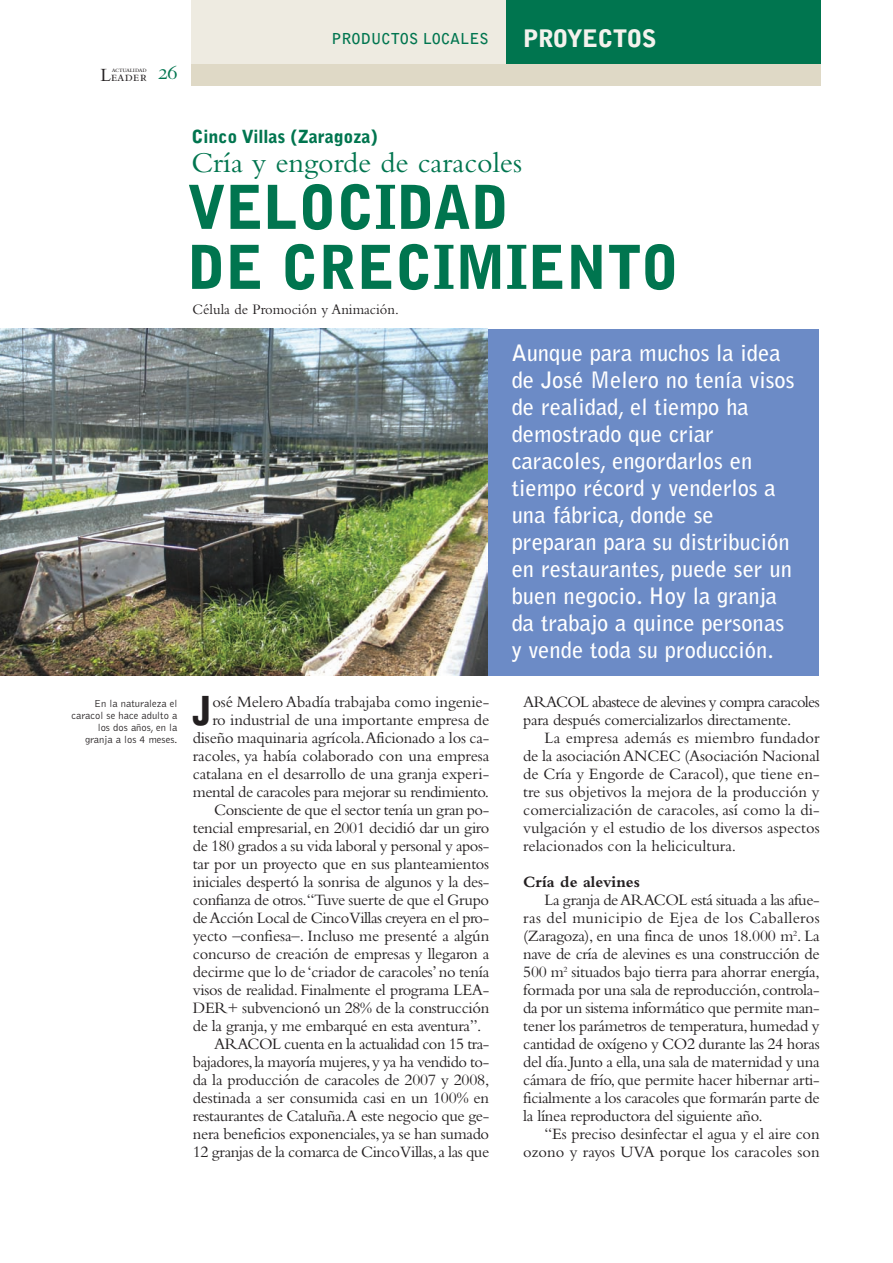
<style>
.page{position:relative;width:893px;height:1263px;background:#fff}
.page>*{position:absolute;margin:0;border:0;box-sizing:border-box;transform-origin:0 0}
.t1{font:900 60px/60px "Bell Gothic";color:#00754f;scale:.95 1}
.t2{font:900 39.6px "Bell Gothic";color:#231f20}
.t3{font:30px "Bembo";color:#00754f}
.t4{font:900 24px "Bell Gothic";letter-spacing:-.03em;color:#f4f2ed}
.t5{font:700 22.5px/27px "Bell Gothic";color:#fff}
.t6{font:22.5px "Bembo SC";color:#00754f}
.t7{font:900 18px "Bell Gothic";color:#00754f}
.t8{font:16.5px/18px "Bembo";letter-spacing:-.02em;color:#231f20;text-align:justify}
.t9{font:16.5px/18px "Bembo";letter-spacing:-.04em;color:#231f20}
.t10{font:700 16.5px "Bembo";color:#231f20}
.t11{font:15px "Bembo";color:#231f20}
.t12{font:700 15px "Bell Gothic";color:#00754f}
.t13{font:14.25px "Bembo SC";letter-spacing:.015em;color:#231f20}
.t14{font:300 10.5px/12px "Bell Gothic";color:#231f20;text-align:right}
.t15{font:7.5px "Bembo SC";letter-spacing:-.04em;color:#231f20}
.s1{font-size:19.5px}
</style>
<div class="page">
<div style="left:191px;top:64px;width:629px;height:21px;background:#dfd9c6"></div>
<div style="left:191px;top:0;width:315px;height:64px;background:#eeebe1"></div>
<div style="left:506px;top:0;width:314px;height:64px;background:#00754f"></div>
<div style="left:487px;top:329px;width:332px;height:346px;background:#6c8bc6"></div>
<img style="left:0;top:329px;width:487px;height:346px">
<p class="t15" style="left:112px;top:65px;width:36px">actualidad</p>
<p class="t13" style="left:100px;top:68px;width:48px"><span class="s1">L</span>eader</p>
<h3 class="t6" style="left:158px;top:58px;width:22px">26</h3>
<p class="t12" style="left:332px;top:32px;width:159px">PRODUCTOS LOCALES</p>
<h3 class="t4" style="left:523px;top:28px;width:135px">PROYECTOS</h3>
<p class="t7" style="left:191px;top:129px;width:187px">Cinco Villas (Zaragoza)</p>
<h3 class="t3" style="left:191px;top:152px;width:332px">Cría y engorde de caracoles</h3>
<h1 class="t1" style="left:187px;top:181px;width:519px">VELOCIDAD<br>DE CRECIMIENTO</h1>
<p class="t11" style="left:193px;top:304px;width:208px">Célula de Promoción y Animación.</p>
<p class="t5" style="left:512px;top:340px;width:284px">Aunque para muchos la idea de José Melero no tenía visos de realidad, el tiempo ha demostrado que criar caracoles, engordarlos en tiempo récord y venderlos a una fábrica, donde se preparan para su distribución en restaurantes, puede ser un buen negocio. Hoy la granja da trabajo a quince personas y vende toda su producción.</p>
<p class="t14" style="left:71px;top:698px;width:107px">En la naturaleza el caracol se hace adulto a los dos años, en la granja a los 4 meses.</p>
<h2 class="t2" style="left:193px;top:694px;width:21px">J</h2>
<p class="t8" style="left:212px;top:695px;width:278px">osé Melero Abadía trabajaba como ingenie-</p>
<p class="t8" style="left:212px;top:713px;width:278px">ro industrial de una importante empresa de</p>
<p class="t8" style="left:193px;top:731px;width:298px">diseño maquinaria agrícola.Aficionado a los ca-</p>
<p class="t8" style="left:193px;top:749px;width:298px">racoles, ya había colaborado con una empresa</p>
<p class="t8" style="left:193px;top:767px;width:298px">catalana en el desarrollo de una granja experi-</p>
<p class="t8" style="left:193px;top:785px;width:298px">mental de caracoles para mejorar su rendimiento.</p>
<p class="t8" style="left:214px;top:803px;width:277px">Consciente de que el sector tenía un gran po-</p>
<p class="t8" style="left:193px;top:821px;width:298px">tencial empresarial, en 2001 decidió dar un giro</p>
<p class="t8" style="left:193px;top:839px;width:298px">de 180 grados a su vida laboral y personal y apos-</p>
<p class="t8" style="left:193px;top:857px;width:298px">tar por un proyecto que en sus planteamientos</p>
<p class="t8" style="left:193px;top:875px;width:298px">iniciales despertó la sonrisa de algunos y la des-</p>
<p class="t8" style="left:193px;top:893px;width:298px">confianza de otros.“Tuve suerte de que el Grupo</p>
<p class="t8" style="left:193px;top:911px;width:298px">de Acción Local de Cinco Villas creyera en el pro-</p>
<p class="t8" style="left:193px;top:929px;width:298px">yecto –confiesa–. Incluso me presenté a algún</p>
<p class="t8" style="left:193px;top:947px;width:298px">concurso de creación de empresas y llegaron a</p>
<p class="t8" style="left:193px;top:965px;width:298px">decirme que lo de ‘criador de caracoles’no tenía</p>
<p class="t8" style="left:193px;top:983px;width:298px">visos de realidad. Finalmente el programa LEA-</p>
<p class="t8" style="left:193px;top:1001px;width:298px">DER+ subvencionó un 28% de la construcción</p>
<p class="t8" style="left:193px;top:1019px;width:290px">de la granja, y me embarqué en esta aventura”.</p>
<p class="t8" style="left:214px;top:1037px;width:277px">ARACOL cuenta en la actualidad con 15 tra-</p>
<p class="t8" style="left:193px;top:1055px;width:298px">bajadores,la mayoría mujeres,y ya ha vendido to-</p>
<p class="t8" style="left:193px;top:1073px;width:298px">da la producción de caracoles de 2007 y 2008,</p>
<p class="t8" style="left:193px;top:1091px;width:298px">destinada a ser consumida casi en un 100% en</p>
<p class="t8" style="left:193px;top:1109px;width:298px">restaurantes de Cataluña.A este negocio que ge-</p>
<p class="t8" style="left:193px;top:1127px;width:298px">nera beneficios exponenciales,ya se han sumado</p>
<p class="t8" style="left:193px;top:1145px;width:298px">12 granjas de la comarca de Cinco Villas,a las que</p>
<p class="t9" style="left:523px;top:695px;width:298px">ARACOL abastece de alevines y compra caracoles para después comercializarlos directamente.</p>
<p class="t8" style="left:523px;top:731px;width:298px;text-indent:21px">La empresa además es miembro fundador de la asociación ANCEC (Asociación Nacional de Cría y Engorde de Caracol), que tiene en&shy;tre sus objetivos la mejora de la producción y comercialización de caracoles, así como la di&shy;vulgación y el estudio de los diversos aspectos relacionados con la helicicultura.</p>
<p class="t10" style="left:523px;top:876px;width:118px">Cría de alevines</p>
<p class="t8" style="left:523px;top:893px;width:298px;text-indent:21px">La granja de ARACOL está situada a las afue&shy;ras del municipio de Ejea de los Caballeros (Zaragoza), en una finca de unos 18.000 m<sup>2</sup>. La nave de cría de alevines es una construcción de 500 m<sup>2</sup> situados bajo tierra para ahorrar energía, formada por una sala de reproducción,controla&shy;da por un sistema informático que permite man&shy;tener los parámetros de temperatura,humedad y cantidad de oxígeno y CO2 durante las 24 horas del día.Junto a ella,una sala de maternidad y una cámara de frío, que permite hacer hibernar arti&shy;ficialmente a los caracoles que formarán parte de la línea reproductora del siguiente año.</p>
<p class="t8" style="left:523px;top:1127px;width:298px;text-align:right">“Es preciso desinfectar el agua y el aire con ozono y rayos UVA porque los caracoles son</p>
</div>
